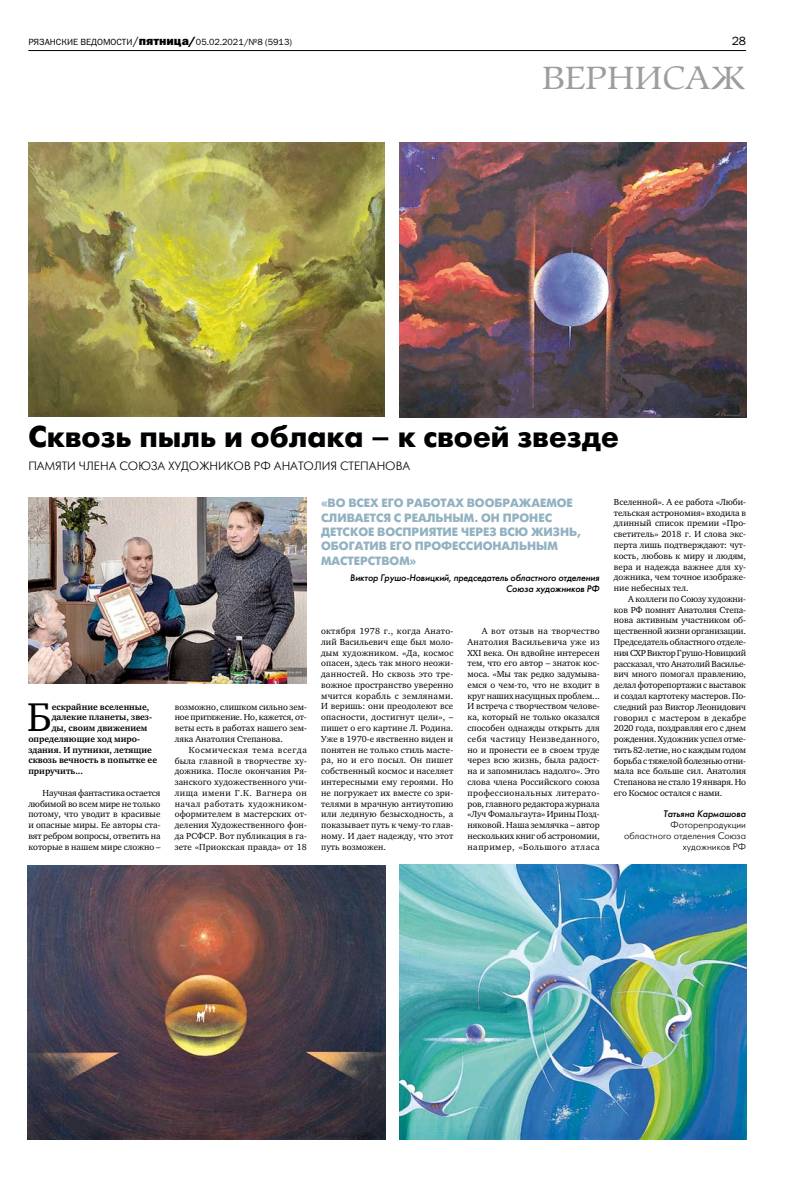
<style>
.page{position:relative;width:800px;height:1191px;background:#fff}
.page>*{position:absolute;margin:0;border:0;box-sizing:border-box;transform-origin:0 0}
.t1{font:41.1px "Charter C";color:#000}
.t2{font:36px "Prospect C";color:#9c9d9f}
.t3{font:700 30px "Futuris C";color:#000}
.t4{font:12px/14.3px "Futuris XC";color:#92b1c1}
.t5{font:12px "Futuris C";color:#000}
.t6{font:12px "Franklin Gothic Book C";color:#000}
.t7{font:italic 9.5px/10.8px "Futuris C";letter-spacing:-.01em;color:#000;text-align:right}
.t8{font:9.5px/10.8px "Futuris C";color:#000;text-align:right}
.t9{font:9px/10.8px "Charter C";color:#000;text-align:justify}
.t10{font:700 9px "Charter C";color:#000}
.t11{font:9px "Charter C";letter-spacing:-.02em;color:#000}
.t12{font:9px "Franklin Gothic Book C";color:#000}
.t13{font:9px "Charter C";letter-spacing:.045em;color:#000}
.t14{font:9px "Charter C";letter-spacing:.02em;color:#000}
.t15{font:9px "Charter C";letter-spacing:.05em;color:#000}
.t16{font:9px "Charter C";letter-spacing:.06em;color:#000}
.s1{font-size:12px}
.s2{font-family:"Franklin Gothic Heavy C";font-size:12px}
.s3{font-style:italic}
</style>
<div class="page">
<hr style="left:28px;top:50px;width:718px;height:1px;background:#000">
<img style="left:28px;top:865px;width:357px;height:274px">
<img style="left:399px;top:865px;width:347px;height:275px">
<img style="left:399px;top:143px;width:347px;height:274px">
<img style="left:28px;top:143px;width:356px;height:273px">
<img style="left:28px;top:498px;width:279px;height:185px">
<p class="t12" style="left:28px;top:37px;width:265px">рязанские ведомости<span class="s1">/</span><span class="s2">пятница/</span>05.02.2021/№8 (5913)</p>
<p class="t6" style="left:731px;top:34px;width:16px">28</p>
<p class="t2" style="left:542px;top:58px;width:205px">ВЕРНИСАЖ</p>
<p class="t3" style="left:28px;top:420px;width:592px">Сквозь пыль и облака – к своей звезде</p>
<p class="t5" style="left:28px;top:460px;width:383px">Памяти члена Союза художников РФ Анатолия Степанова</p>
<p class="t1" style="left:27px;top:694px;width:26px">Б</p>
<p class="t10" style="left:52px;top:701px;width:99px">ескрайние вселенные,</p>
<p class="t10" style="left:52px;top:712px;width:102px">далекие планеты, звез-</p>
<p class="t10" style="left:52px;top:723px;width:97px">ды, своим движением</p>
<p class="t10" style="left:28px;top:734px;width:113px">определяющие ход миро-</p>
<p class="t10" style="left:28px;top:744px;width:125px">здания. И путники, летящие</p>
<p class="t10" style="left:28px;top:755px;width:130px">сквозь вечность в попытке ее</p>
<p class="t10" style="left:28px;top:766px;width:56px">приручить...</p>
<p class="t9" style="left:28px;top:787px;width:134px;text-indent:14px">Научная фантастика остается любимой во всем мире не только потому, что уводит в красивые и опасные миры. Ее авторы ста&shy;вят ребром вопросы, ответить на которые в нашем мире сложно –</p>
<p class="t9" style="left:175px;top:701px;width:134px">возможно, слишком сильно зем-</p>
<p class="t9" style="left:175px;top:712px;width:134px">ное притяжение. Но, кажется, от-</p>
<p class="t9" style="left:175px;top:723px;width:134px">веты есть в работах нашего зем-</p>
<p class="t9" style="left:175px;top:733px;width:110px">ляка Анатолия Степанова.</p>
<p class="t16" style="left:189px;top:744px;width:119px">Космическая тема всегда</p>
<p class="t9" style="left:175px;top:755px;width:134px">была главной в творчестве ху-</p>
<p class="t9" style="left:175px;top:766px;width:134px">дожника. После окончания Ря-</p>
<p class="t9" style="left:175px;top:776px;width:134px">занского художественного учи-</p>
<p class="t15" style="left:175px;top:788px;width:134px">лища имени Г.К. Вагнера он</p>
<p class="t13" style="left:175px;top:798px;width:134px">начал работать художником-</p>
<p class="t9" style="left:175px;top:809px;width:134px">оформителем в мастерских от-</p>
<p class="t9" style="left:175px;top:820px;width:134px">деления Художественного фон-</p>
<p class="t9" style="left:175px;top:830px;width:134px">да РСФСР. Вот публикация в га-</p>
<p class="t9" style="left:175px;top:841px;width:134px">зете «Приокская правда» от 18</p>
<p class="t4" style="left:321px;top:496px;width:261px">«Во всех его работах воображаемое сливается с реальным. Он пронес детское восприятие через всю жизнь, обогатив его профессиональным мастерством»</p>
<p class="t7" style="left:350px;top:572px;width:251px">Виктор Грушо-Новицкий, председатель областного отделения<br>Союза художников РФ</p>
<p class="t9" style="left:321px;top:625px;width:134px">октября 1978 г., когда Анато&shy;лий Васильевич еще был моло&shy;дым художником. «Да, космос опасен, здесь так много неожи&shy;данностей. Но сквозь это тре&shy;вожное пространство уверенно мчится корабль с землянами.<br>И веришь: они преодолеют все опасности, достигнут цели», – пишет о его картине Л. Родина.<br>Уже в 1970-е явственно виден и понятен не только стиль масте&shy;ра, но и его посыл. Он пишет собственный космос и населяет интересными ему героями. Но не погружает их вместе со зри&shy;телями в мрачную антиутопию или ледяную безысходность, а показывает путь к чему-то глав&shy;ному. И дает надежду, что этот путь возможен.</p>
<p class="t9" style="left:467px;top:625px;width:134px;text-indent:14px">А вот отзыв на творчество Анатолия Васильевича уже из XXI века. Он вдвойне интересен тем, что его автор – знаток кос&shy;моса. «Мы так редко задумыва&shy;емся о чем-то, что не входит в круг наших насущных проблем...<br>И встреча с творчеством челове&shy;ка, который не только оказался способен однажды открыть для себя частицу Неизведанного, но и пронести ее в своем труде через всю жизнь, была радост&shy;на и запомнилась надолго». Это слова члена Российского союза профессиональных литерато&shy;ров, главного редактора журнала «Луч Фомальгаута» Ирины Позд&shy;няковой. Наша землячка – автор нескольких книг об астрономии, например, «Большого атласа</p>
<p class="t9" style="left:613px;top:496px;width:134px">Вселенной». А ее работа «Люби-</p>
<p class="t9" style="left:613px;top:507px;width:134px">тельская астрономия» входила в</p>
<p class="t9" style="left:613px;top:518px;width:134px">длинный список премии «Про-</p>
<p class="t9" style="left:613px;top:529px;width:134px">светитель» 2018 г. И слова экс-</p>
<p class="t9" style="left:613px;top:539px;width:134px">перта лишь подтверждают: чут-</p>
<p class="t9" style="left:613px;top:550px;width:134px">кость, любовь к миру и людям,</p>
<p class="t9" style="left:613px;top:561px;width:134px">вера и надежда важнее для ху-</p>
<p class="t9" style="left:613px;top:572px;width:134px">дожника, чем точное изображе-</p>
<p class="t9" style="left:613px;top:583px;width:76px">ние небесных тел.</p>
<p class="t9" style="left:628px;top:593px;width:119px">А коллеги по Союзу художни-</p>
<p class="t9" style="left:613px;top:604px;width:134px">ков РФ помнят Анатолия Степа-</p>
<p class="t9" style="left:613px;top:615px;width:134px">нова активным участником об-</p>
<p class="t9" style="left:613px;top:626px;width:134px">щественной жизни организации.</p>
<p class="t9" style="left:613px;top:636px;width:134px">Председатель областного отделе-</p>
<p class="t11" style="left:613px;top:648px;width:134px">ния СХР Виктор Грушо-Новицкий</p>
<p class="t11" style="left:613px;top:658px;width:134px">рассказал, что Анатолий Василье-</p>
<p class="t9" style="left:613px;top:669px;width:134px">вич много помогал правлению,</p>
<p class="t9" style="left:613px;top:680px;width:134px">делал фоторепортажи с выставок</p>
<p class="t9" style="left:613px;top:690px;width:134px">и создал картотеку мастеров. По-</p>
<p class="t9" style="left:613px;top:701px;width:134px">следний раз Виктор Леонидович</p>
<p class="t14" style="left:613px;top:712px;width:134px">говорил с мастером в декабре</p>
<p class="t9" style="left:613px;top:723px;width:134px">2020 года, поздравляя его с днем</p>
<p class="t9" style="left:613px;top:733px;width:134px">рождения. Художник успел отме-</p>
<p class="t11" style="left:613px;top:745px;width:134px">тить 82-летие, но с каждым годом</p>
<p class="t9" style="left:613px;top:755px;width:134px">борьба с тяжелой болезнью отни-</p>
<p class="t9" style="left:613px;top:766px;width:134px">мала все больше сил. Анатолия</p>
<p class="t9" style="left:613px;top:777px;width:134px">Степанова не стало 19 января. Но</p>
<p class="t9" style="left:613px;top:787px;width:110px">его Космос остался с нами.</p>
<p class="t8" style="left:624px;top:809px;width:123px"><span class="s3">Татьяна Кармашова<br></span>Фоторепродукции областного отделения Союза художников РФ</p>
</div>
